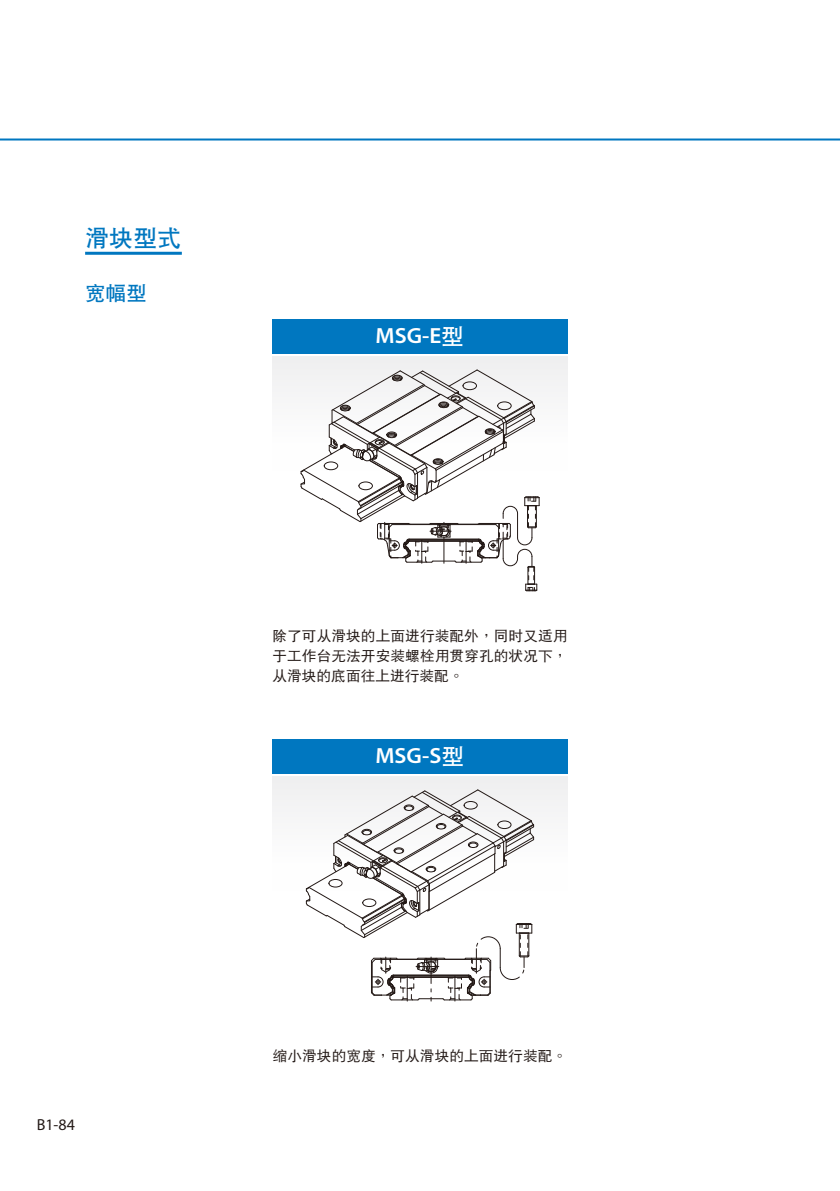
<style>
.page{position:relative;width:840px;height:1191px;background:#fff}
.page>*{position:absolute;margin:0;border:0;box-sizing:border-box;transform-origin:0 0}
.t1{font:23px "DF Hei W7 GB5";color:#0077c0;scale:1.05 1}
.t2{font:600 22px "Myriad Pro";color:#fff;scale:1.05 1}
.t3{font:19.6px "DF Hei W7 GB5";color:#0077c0;scale:1.05 1}
.t4{font:16px "Myriad Pro";color:#231916}
.t5{font:14px/20px "DF Hei W5 GB5";letter-spacing:.005em;color:#231916;text-align:justify;scale:1.05 1}
.s1{font-family:"DF Hei W7 GB5";font-weight:400}
</style>
<div class="page">
<hr style="left:0;top:138px;width:839px;height:2px;background:#0077c0">
<hr style="left:85px;top:252px;width:97px;height:3px;background:#0077c0">
<div style="left:272px;top:356px;width:295px;height:115px;background:#efeff0"></div>
<div style="left:272px;top:776px;width:295px;height:115px;background:#efeff0"></div>
<div style="left:272px;top:319px;width:295px;height:35px;background:#0077c0"></div>
<div style="left:272px;top:739px;width:295px;height:35px;background:#0077c0"></div>
<svg style="left:300px;top:369px;width:239px;height:222px"></svg>
<svg style="left:305px;top:789px;width:229px;height:212px"></svg>
<h1 class="t1" style="left:85px;top:227px;width:93px">滑塊型式</h1>
<h3 class="t3" style="left:85px;top:283px;width:60px">寬幅型</h3>
<h2 class="t2" style="left:375px;top:322px;width:86px">MSG-E<span class="s1">型</span></h2>
<p class="t5" style="left:272px;top:625px;width:282px">除了可從滑塊的上面進行裝配外，同時又適用於工作台無法開安裝螺栓用貫穿孔的狀況下，從滑塊的底面往上進行裝配。</p>
<h2 class="t2" style="left:375px;top:742px;width:86px">MSG-S<span class="s1">型</span></h2>
<p class="t4" style="left:37px;top:1114px;width:40px">B1-84</p>
<p class="t5" style="left:273px;top:1045px;width:281px">縮小滑塊的寬度，可從滑塊的上面進行裝配。</p>
</div>
